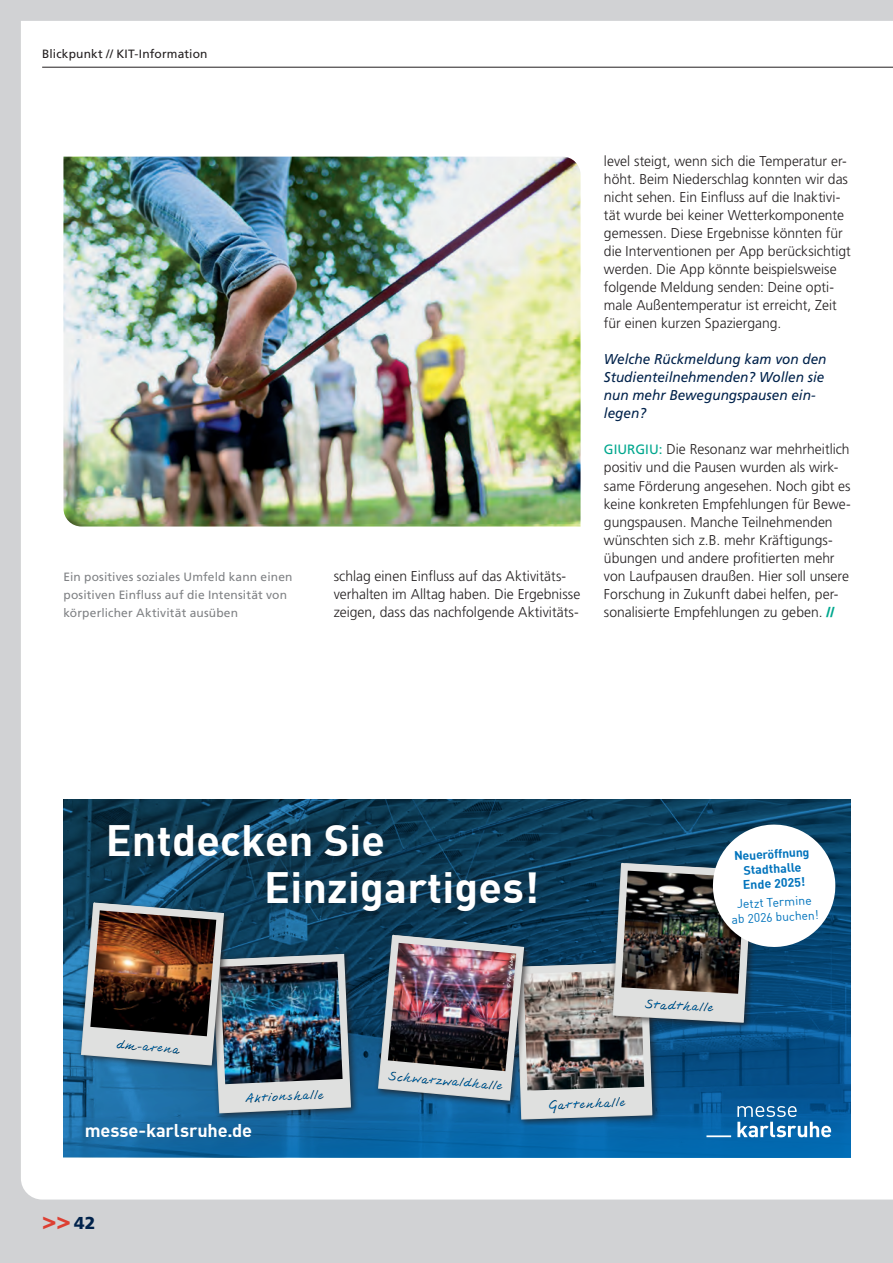
<style>
.page{position:relative;width:893px;height:1263px;background:#fff}
.page>*{position:absolute;margin:0;border:0;box-sizing:border-box;transform-origin:0 0}
.t1{font:700 42.9px/46.8px "DIN";letter-spacing:.005em;color:#fff}
.t2{font:900 24px "Frutiger LT Std";color:#dd3f32}
.t3{font:700 18.15px "DIN";letter-spacing:-.01em;color:#fff}
.t4{font:300 14.25px/18px "Frutiger LT Std";color:#231f20}
.t5{font:italic 14.25px/18px "Frutiger LT Std";color:#00224b;scale:.95 1}
.t6{font:13.5px "HW Jesco 3";color:#0073bc}
.t7{font:700 12.3px/14.7px "DIN";color:#0073bc;text-align:center}
.t8{font:12.3px/14.7px "DIN";color:#0073bc;text-align:center}
.t9{font:12px/18px "Frutiger LT Std";letter-spacing:.01em;color:#808285}
.t10{font:12px "Frutiger LT Std";letter-spacing:.01em;color:#231f20}
.t11{font:5.4px "HW Jesco 3";color:#fff}
.s1{font-weight:400;font-size:13.5px;color:#00a78e}
.s2{font-weight:900;color:#00a78e}
.s3{font-size:17.25px;color:#00224b}
</style>
<div class="page">
<div style="left:0;top:0;width:892px;height:1262px;background:#d1d2d4"></div>
<div style="left:21px;top:21px;width:871px;height:1178px;background:#fff"></div>
<hr style="left:42px;top:67px;width:850px;height:1px;background:#231f20">
<img style="left:63px;top:157px;width:517px;height:369px">
<svg style="left:63px;top:799px;width:787px;height:271px"></svg>
<svg style="left:63px;top:1085px;width:787px;height:71px"></svg>
<div style="left:80px;top:799px;width:484px;height:139px;background:#231f20;opacity:.52"></div>
<div style="left:208px;top:949px;width:151px;height:172px;background:#231f20;opacity:.75"></div>
<div style="left:77px;top:897px;width:155px;height:176px;background:#231f20;opacity:.75"></div>
<img style="left:80px;top:902px;width:271px;height:211px">
<div style="left:373px;top:930px;width:159px;height:178px;background:#231f20;opacity:.75"></div>
<img style="left:377px;top:822px;width:459px;height:314px">
<svg style="left:849px;top:1155px;width:7px;height:7px"></svg>
<p class="t10" style="left:42px;top:47px;width:167px">Blickpunkt // KIT-Information</p>
<p class="t9" style="left:63px;top:567px;width:230px">Ein positives soziales Umfeld kann einen positiven Einfluss auf die Intensität von körperlicher Aktivität ausüben</p>
<p class="t4" style="left:333px;top:566px;width:248px">schlag einen Einfluss auf das Aktivitäts&shy;verhalten im Alltag haben. Die Ergebnisse zeigen, dass das nachfolgende Aktivitäts-</p>
<p class="t4" style="left:603px;top:152px;width:248px">level steigt, wenn sich die Temperatur er&shy;höht. Beim Niederschlag konnten wir das nicht sehen. Ein Einfluss auf die Inaktivi&shy;tät wurde bei keiner Wetterkomponente gemessen. Diese Ergebnisse könnten für die Interventionen per App berücksichtigt werden. Die App könnte beispielsweise folgende Meldung senden: Deine opti&shy;male Außentemperatur ist erreicht, Zeit für einen kurzen Spaziergang.</p>
<p class="t5" style="left:603px;top:350px;width:236px">Welche Rückmeldung kam von den<br>Studienteilnehmenden? Wollen sie nun mehr Bewegungspausen ein&shy;legen?</p>
<p class="t4" style="left:603px;top:440px;width:248px"><span class="s1">GIURGIU:</span> Die Resonanz war mehrheitlich positiv und die Pausen wurden als wirk&shy;same Förderung angesehen. Noch gibt es keine konkreten Empfehlungen für Bewe&shy;gungspausen. Manche Teilnehmenden wünschten sich z.B. mehr Kräftigungs&shy;übungen und andere profitierten mehr von Laufpausen draußen. Hier soll unsere Forschung in Zukunft dabei helfen, per&shy;sonalisierte Empfehlungen zu geben. <span class="s2">//</span></p>
<h1 class="t1" style="left:264px;top:814px;width:276px;text-indent:-158px">Entdecken Sie<br>Einzigartiges!</h1>
<p class="t6" style="left:117px;top:1036px;width:64px;rotate:5deg">dm-arena</p>
<p class="t11" style="left:506px;top:987px;width:34px;rotate:-85deg">© Foto Fabry</p>
<p class="t7" style="left:733px;top:847px;width:77px;rotate:-3deg">Neueröffnung<br>Stadthalle<br>Ende 2025!</p>
<p class="t8" style="left:730px;top:896px;width:89px;rotate:-3deg">Jetzt Termine ab 2026 buchen!</p>
<p class="t6" style="left:645px;top:996px;width:69px;rotate:3deg">Stadthalle</p>
<p class="t6" style="left:245px;top:1090px;width:79px;rotate:-2deg">Aktionshalle</p>
<p class="t3" style="left:85px;top:1118px;width:169px">messe-karlsruhe.de</p>
<h2 class="t2" style="left:42px;top:1205px;width:55px">&gt;&gt; <span class="s3">42</span></h2>
<p class="t6" style="left:389px;top:1068px;width:116px;rotate:5deg">Schwarzwaldhalle</p>
<p class="t6" style="left:548px;top:1097px;width:78px;rotate:-2deg">Gartenhalle</p>
</div>
